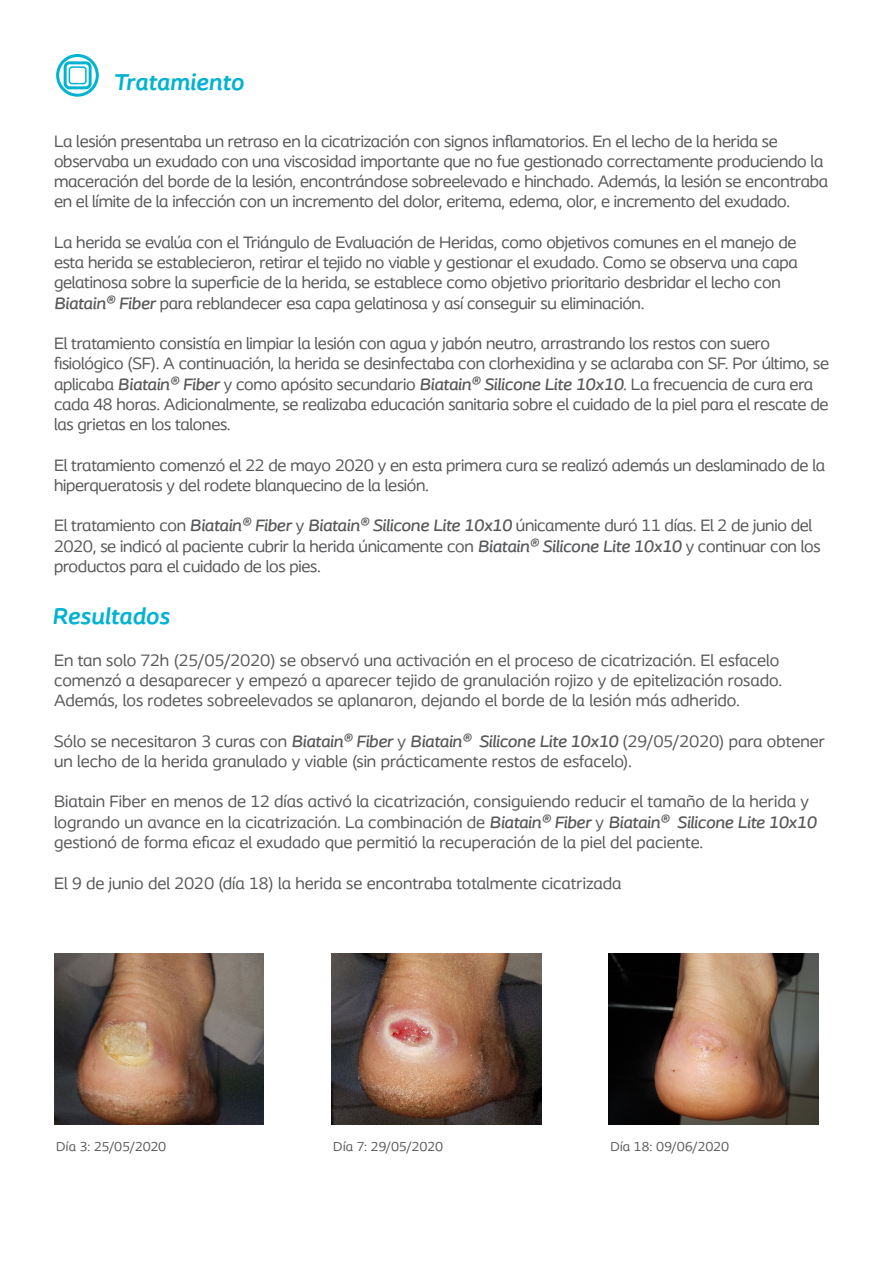
<style>
.page{position:relative;width:893px;height:1263px;background:#fff}
.page>*{position:absolute;margin:0;border:0;box-sizing:border-box;transform-origin:0 0}
.t1{font:italic 700 24px "Coloplast";color:#00b3d0}
.t2{font:17.25px/20.2px "Coloplast";letter-spacing:-.015em;color:#57585a}
.t3{font:13.5px "Coloplast";letter-spacing:.01em;color:#57585a}
.s1{font-weight:500;font-style:italic}
</style>
<div class="page">
<svg style="left:58px;top:56px;width:39px;height:39px"></svg>
<div style="left:56px;top:54px;width:43px;height:43px;border:3px solid #00b3d0;border-radius:50%"></div>
<div style="left:64px;top:61px;width:28px;height:28px;border:3px solid #00b3d0;border-radius:4px"></div>
<div style="left:69px;top:66px;width:18px;height:18px;border:2px solid #00b3d0;border-radius:3px"></div>
<img style="left:54px;top:953px;width:210px;height:171px">
<img style="left:331px;top:953px;width:210px;height:171px">
<img style="left:608px;top:953px;width:210px;height:171px">
<h1 class="t1" style="left:114px;top:68px;width:132px">Tratamiento</h1>
<p class="t2" style="left:54px;top:130px;width:776px">La lesión presentaba un retraso en la cicatrización con signos inflamatorios. En el lecho de la herida se observaba un exudado con una viscosidad importante que no fue gestionado correctamente produciendo la maceración del borde de la lesión, encontrándose sobreelevado e hinchado. Además, la lesión se encontraba en el límite de la infección con un incremento del dolor, eritema, edema, olor, e incremento del exudado.</p>
<p class="t2" style="left:54px;top:232px;width:745px">La herida se evalúa con el Triángulo de Evaluación de Heridas, como objetivos comunes en el manejo de esta herida se establecieron, retirar el tejido no viable y gestionar el exudado. Como se observa una capa gelatinosa sobre la superficie de la herida, se establece como objetivo prioritario desbridar el lecho con <span class="s1">Biatain® Fiber</span> para reblandecer esa capa gelatinosa y así conseguir su eliminación.</p>
<p class="t2" style="left:54px;top:333px;width:777px">El tratamiento consistía en limpiar la lesión con agua y jabón neutro, arrastrando los restos con suero fisiológico (SF). A continuación, la herida se desinfectaba con clorhexidina y se aclaraba con SF. Por último, se aplicaba <span class="s1">Biatain® Fiber</span> y como apósito secundario <span class="s1">Biatain® Silicone Lite 10x10</span>. La frecuencia de cura era cada 48 horas. Adicionalmente, se realizaba educación sanitaria sobre el cuidado de la piel para el rescate de las grietas en los talones.</p>
<p class="t2" style="left:54px;top:454px;width:773px">El tratamiento comenzó el 22 de mayo 2020 y en esta primera cura se realizó además un deslaminado de la hiperqueratosis y del rodete blanquecino de la lesión.</p>
<p class="t2" style="left:54px;top:515px;width:768px">El tratamiento con <span class="s1">Biatain® Fiber</span> y <span class="s1">Biatain® Silicone Lite 10x10</span> únicamente duró 11 días. El 2 de junio del<br>2020, se indicó al paciente cubrir la herida únicamente con <span class="s1">Biatain® Silicone Lite 10x10</span> y continuar con los productos para el cuidado de los pies.</p>
<h1 class="t1" style="left:52px;top:601px;width:119px">Resultados</h1>
<p class="t2" style="left:54px;top:650px;width:730px">En tan solo 72h (25/05/2020) se observó una activación en el proceso de cicatrización. El esfacelo comenzó a desaparecer y empezó a aparecer tejido de granulación rojizo y de epitelización rosado.<br>Además, los rodetes sobreelevados se aplanaron, dejando el borde de la lesión más adherido.</p>
<p class="t2" style="left:54px;top:731px;width:772px">Sólo se necesitaron 3 curas con <span class="s1">Biatain® Fiber</span> y <span class="s1">Biatain® Silicone Lite 10x10</span> (29/05/2020) para obtener un lecho de la herida granulado y viable (sin prácticamente restos de esfacelo).</p>
<p class="t2" style="left:54px;top:791px;width:764px">Biatain Fiber en menos de 12 días activó la cicatrización, consiguiendo reducir el tamaño de la herida y logrando un avance en la cicatrización. La combinación de <span class="s1">Biatain® Fiber</span> y <span class="s1">Biatain® Silicone Lite 10x10 </span>gestionó de forma eficaz el exudado que permitió la recuperación de la piel del paciente.</p>
<p class="t2" style="left:54px;top:872px;width:569px">El 9 de junio del 2020 (día 18) la herida se encontraba totalmente cicatrizada</p>
<p class="t3" style="left:56px;top:1138px;width:112px">Día 3: 25/05/2020</p>
<p class="t3" style="left:333px;top:1138px;width:111px">Día 7: 29/05/2020</p>
<p class="t3" style="left:610px;top:1138px;width:120px">Día 18: 09/06/2020</p>
</div>
